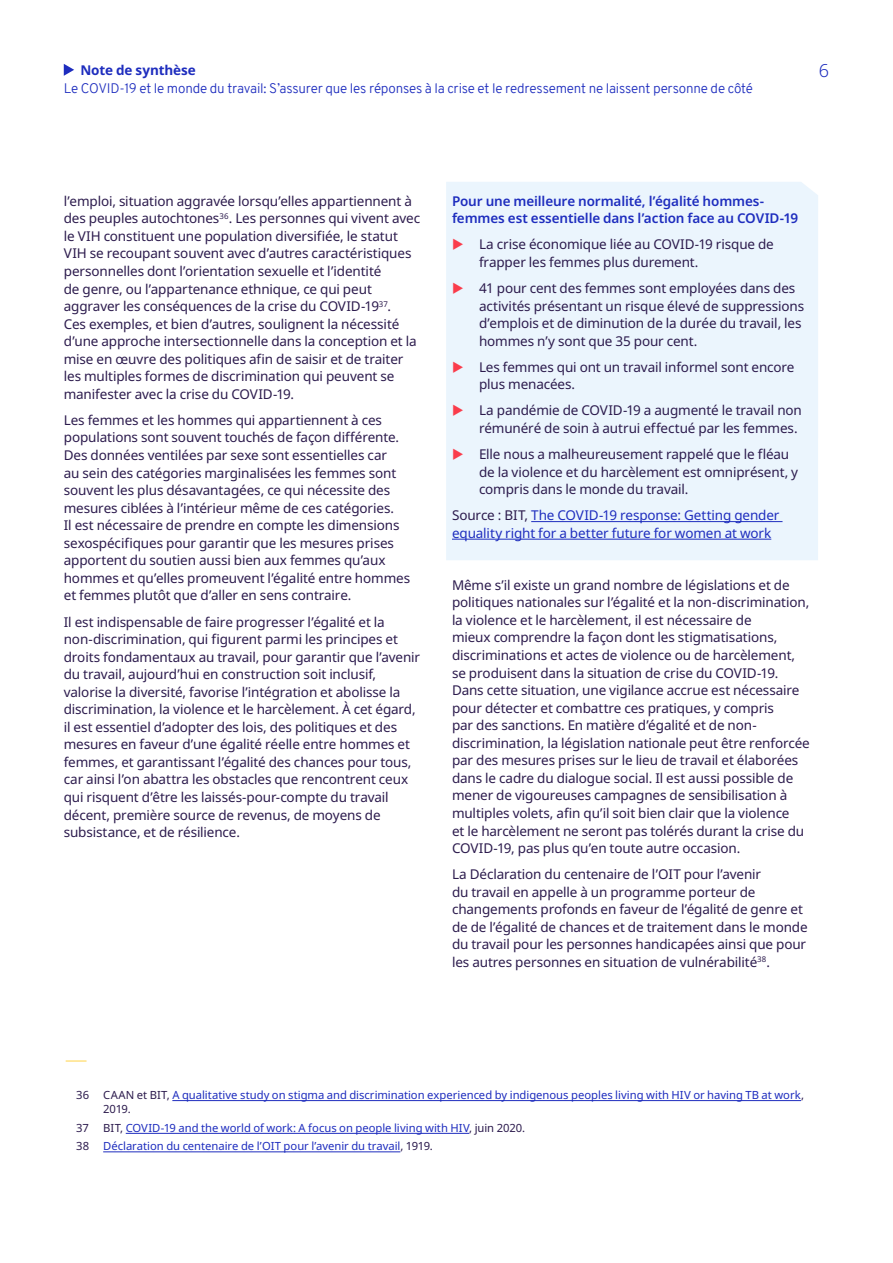
<style>
.page{position:relative;width:893px;height:1263px;background:#fff}
.page>*{position:absolute;margin:0;border:0;box-sizing:border-box;transform-origin:0 0}
.t1{font:300 18px "Noto Sans";color:#1e2dbe}
.Briefing_A4_-_Body{font:13.5px/17.5px "Noto Sans";letter-spacing:-.01em;color:#2c1b4d}
.Briefing_A4_-_Subhea{font:300 13.5px/18px "Overpass";letter-spacing:-.01em;color:#1e2dbe}
.Briefing_A4_-_Body-2{font:600 13.5px/17.5px "Noto Sans";letter-spacing:-.01em;color:#1e2dbe}
.Briefing_A4_-_Body-3{font:13.5px/17.5px "Noto Sans";letter-spacing:-.01em;color:#1e2dbe}
.t2{font:11.25px/14.2px "Noto Sans";color:#1e2dbe}
.t3{font:11.25px "Noto Sans";color:#2c1b4d}
.s1{font-family:"Noto Sans";font-weight:700}
.s2{color:#2c1b4d}
</style>
<div class="page">
<div style="left:446px;top:182px;width:372px;height:378px;background:#ebf5fd"></div>
<hr style="left:172px;top:1100px;width:629px;height:1px;background:#1e2dbe">
<hr style="left:126px;top:1133px;width:343px;height:1px;background:#1e2dbe">
<hr style="left:103px;top:1151px;width:297px;height:1px;background:#1e2dbe">
<hr style="left:66px;top:1060px;width:21px;height:2px;background:#ffcd2d">
<hr style="left:531px;top:521px;width:251px;height:1px;background:#1e2dbe">
<hr style="left:452px;top:539px;width:319px;height:1px;background:#1e2dbe">
<svg style="left:64px;top:64px;width:10px;height:12px"></svg>
<svg style="left:453px;top:239px;width:10px;height:11px"></svg>
<svg style="left:453px;top:282px;width:10px;height:12px"></svg>
<svg style="left:453px;top:361px;width:10px;height:11px"></svg>
<svg style="left:453px;top:405px;width:10px;height:11px"></svg>
<svg style="left:453px;top:448px;width:10px;height:12px"></svg>
<p class="Briefing_A4_-_Subhea" style="left:64px;top:61px;width:691px;text-indent:17px"><span class="s1">Note de synthèse<br></span>Le COVID-19 et le monde du travail: S’assurer que les réponses à la crise et le redressement ne laissent personne de côté</p>
<h1 class="t1" style="left:819px;top:57px;width:12px">6</h1>
<p class="Briefing_A4_-_Body" style="left:64px;top:192px;width:358px">l’emploi, situation aggravée lorsqu’elles appartiennent à des peuples autochtones<sup>36</sup>. Les personnes qui vivent avec le VIH constituent une population diversifiée, le statut VIH se recoupant souvent avec d’autres caractéristiques personnelles dont l’orientation sexuelle et l’identité<br>de genre, ou l’appartenance ethnique, ce qui peut aggraver les conséquences de la crise du COVID-19<sup>37</sup>.<br>Ces exemples, et bien d’autres, soulignent la nécessité d’une approche intersectionnelle dans la conception et la mise en œuvre des politiques afin de saisir et de traiter les multiples formes de discrimination qui peuvent se manifester avec la crise du COVID-19.</p>
<p class="Briefing_A4_-_Body" style="left:64px;top:412px;width:348px">Les femmes et les hommes qui appartiennent à ces populations sont souvent touchés de façon différente.<br>Des données ventilées par sexe sont essentielles car<br>au sein des catégories marginalisées les femmes sont souvent les plus désavantagées, ce qui nécessite des mesures ciblées à l’intérieur même de ces catégories.<br>Il est nécessaire de prendre en compte les dimensions sexospécifiques pour garantir que les mesures prises apportent du soutien aussi bien aux femmes qu’aux hommes et qu’elles promeuvent l’égalité entre hommes et femmes plutôt que d’aller en sens contraire.</p>
<p class="Briefing_A4_-_Body" style="left:64px;top:613px;width:358px">Il est indispensable de faire progresser l’égalité et la non-discrimination, qui figurent parmi les principes et droits fondamentaux au travail, pour garantir que l’avenir du travail, aujourd’hui en construction soit inclusif, valorise la diversité, favorise l’intégration et abolisse la discrimination, la violence et le harcèlement. À cet égard, il est essentiel d’adopter des lois, des politiques et des mesures en faveur d’une égalité réelle entre hommes et femmes, et garantissant l’égalité des chances pour tous, car ainsi l’on abattra les obstacles que rencontrent ceux qui risquent d’être les laissés-pour-compte du travail décent, première source de revenus, de moyens de subsistance, et de résilience.</p>
<p class="Briefing_A4_-_Body-2" style="left:452px;top:192px;width:348px">Pour une meilleure normalité, l’égalité hommes&shy;femmes est essentielle dans l’action face au COVID-19</p>
<p class="Briefing_A4_-_Body" style="left:479px;top:236px;width:296px">La crise économique liée au COVID-19 risque de frapper les femmes plus durement.</p>
<p class="Briefing_A4_-_Body" style="left:479px;top:280px;width:327px">41 pour cent des femmes sont employées dans des activités présentant un risque élevé de suppressions d’emplois et de diminution de la durée du travail, les hommes n’y sont que 35 pour cent.</p>
<p class="Briefing_A4_-_Body" style="left:479px;top:358px;width:317px">Les femmes qui ont un travail informel sont encore plus menacées.</p>
<p class="Briefing_A4_-_Body" style="left:479px;top:402px;width:324px">La pandémie de COVID-19 a augmenté le travail non rémunéré de soin à autrui effectué par les femmes.</p>
<p class="Briefing_A4_-_Body" style="left:479px;top:446px;width:321px">Elle nous a malheureusement rappelé que le fléau de la violence et du harcèlement est omniprésent, y compris dans le monde du travail.</p>
<p class="Briefing_A4_-_Body-3" style="left:452px;top:507px;width:329px"><span class="s2">Source : BIT,</span> The COVID-19 response: Getting gender equality right for a better future for women at work</p>
<p class="Briefing_A4_-_Body" style="left:452px;top:576px;width:359px">Même s’il existe un grand nombre de législations et de politiques nationales sur l’égalité et la non-discrimination, la violence et le harcèlement, il est nécessaire de<br>mieux comprendre la façon dont les stigmatisations, discriminations et actes de violence ou de harcèlement, se produisent dans la situation de crise du COVID-19.<br>Dans cette situation, une vigilance accrue est nécessaire pour détecter et combattre ces pratiques, y compris<br>par des sanctions. En matière d’égalité et de non&shy;discrimination, la législation nationale peut être renforcée par des mesures prises sur le lieu de travail et élaborées dans le cadre du dialogue social. Il est aussi possible de mener de vigoureuses campagnes de sensibilisation à multiples volets, afin qu’il soit bien clair que la violence<br>et le harcèlement ne seront pas tolérés durant la crise du COVID-19, pas plus qu’en toute autre occasion.</p>
<p class="Briefing_A4_-_Body" style="left:452px;top:866px;width:357px">La Déclaration du centenaire de l’OIT pour l’avenir<br>du travail en appelle à un programme porteur de changements profonds en faveur de l’égalité de genre et de de l’égalité de chances et de traitement dans le monde du travail pour les personnes handicapées ainsi que pour les autres personnes en situation de vulnérabilité<sup>38</sup>.</p>
<p class="t2" style="left:103px;top:1088px;width:702px;text-indent:-27px"><span class="s2">36 CAAN et BIT,</span> A qualitative study on stigma and discrimination experienced by indigenous peoples living with HIV or having TB at work<span class="s2">,<br>2019.</span></p>
<p class="t3" style="left:76px;top:1120px;width:14px">37</p>
<p class="t2" style="left:103px;top:1121px;width:423px"><span class="s2">BIT,</span> COVID-19 and the world of work: A focus on people living with HIV<span class="s2">, juin 2020.</span></p>
<p class="t2" style="left:76px;top:1139px;width:358px"><span class="s2">38</span> Déclaration du centenaire de l’OIT pour l’avenir du travail<span class="s2">, 1919.</span></p>
</div>
